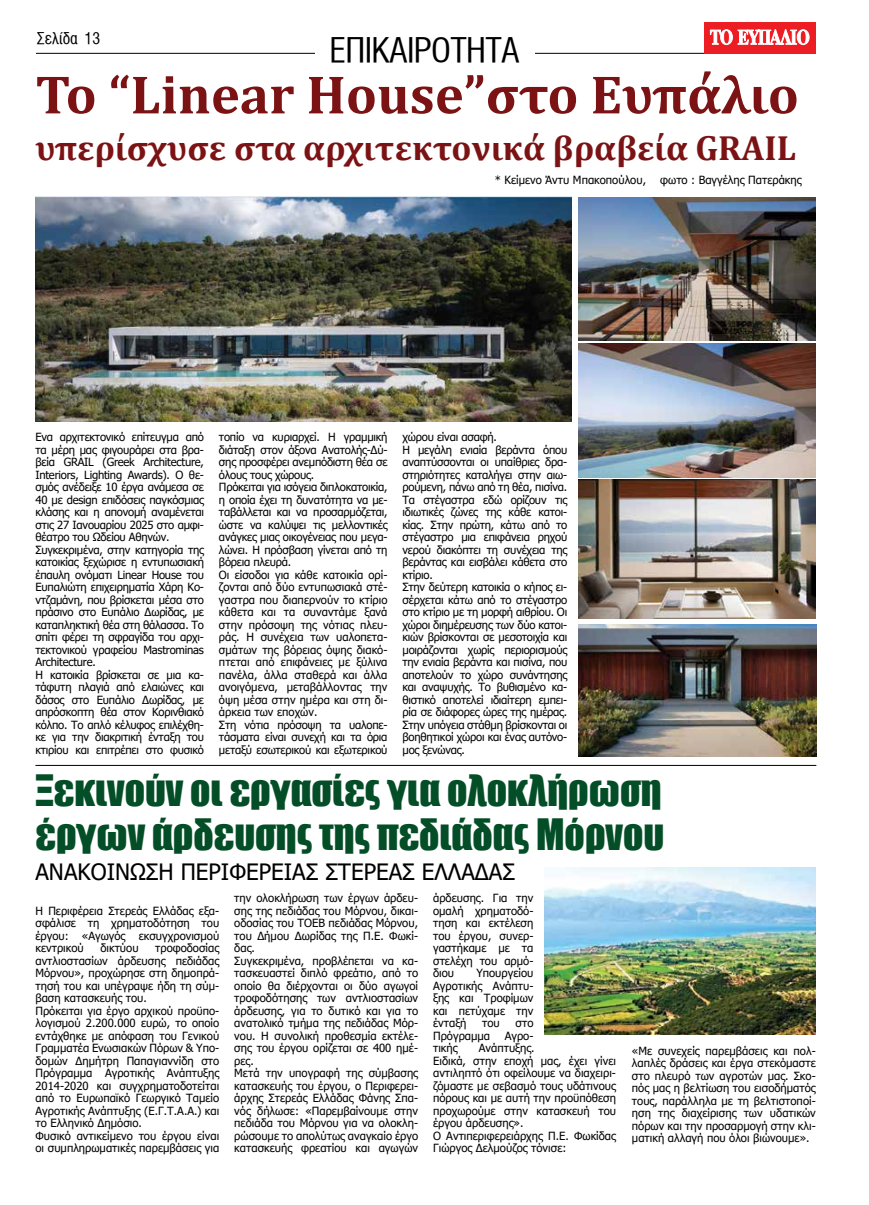
<style>
.page{position:relative;width:869px;height:1205px;background:#fff}
.page>*{position:absolute;margin:0;border:0;box-sizing:border-box;transform-origin:0 0}
.t1{font:700 54.62px "Cambria";color:#7b1315}
.t2{font:39.75px/44.2px "Impact";color:#044e27}
.t3{font:700 35.12px "Cambria";color:#7b1315}
.t4{font:34px "UB Helvetica Cond";letter-spacing:-.02em;color:#000}
.t5{font:22.5px "Tahoma";color:#000}
.t6{font:16.25px "UB Helvetica Cond";color:#000}
.t7{font:11.25px/12.5px "Tahoma";letter-spacing:-.02em;color:#000}
.t8{font:11.25px/12.5px "Tahoma";color:#000;text-align:justify}
</style>
<div class="page">
<hr style="left:0;top:53px;width:815px;height:1px;background:#000">
<div style="left:703px;top:22px;width:112px;height:31px;background:#ed1d24"></div>
<svg style="left:703px;top:26px;width:106px;height:19px"></svg>
<div style="left:0;top:51px;width:35px;height:7px;background:#fff"></div>
<div style="left:314px;top:35px;width:220px;height:27px;background:#fff"></div>
<img style="left:35px;top:197px;width:535px;height:225px">
<img style="left:578px;top:198px;width:237px;height:142px">
<img style="left:578px;top:343px;width:236px;height:134px">
<img style="left:578px;top:624px;width:238px;height:133px">
<img style="left:578px;top:480px;width:236px;height:139px">
<hr style="left:35px;top:765px;width:781px;height:1px;background:#000">
<img style="left:544px;top:867px;width:271px;height:168px">
<h3 class="t6" style="left:37px;top:29px;width:65px">Σελίδα 13</h3>
<h3 class="t4" style="left:329px;top:32px;width:191px">ΕΠΙΚΑΙΡΟΤΗΤΑ</h3>
<h1 class="t1" style="left:35px;top:56px;width:764px">Το “Linear House”στο Ευπάλιο</h1>
<h3 class="t3" style="left:35px;top:123px;width:761px">υπερίσχυσε στα αρχιτεκτονικά βραβεία GRAIL</h3>
<p class="t8" style="left:494px;top:174px;width:153px">* Κείμενο Άντυ Μπακοπούλου,</p>
<p class="t8" style="left:660px;top:174px;width:143px">φωτο : Βαγγέλης Πατεράκης</p>
<p class="t7" style="left:35px;top:431px;width:170px">Eνα αρχιτεκτονικό επίτευγμα από τα μέρη μας φιγουράρει στα βρα&shy;βεία GRAIL (Greek Architecture,<br>Interiors, Lighting Awards). Ο θε&shy;σμός ανέδειξε 10 έργα ανάμεσα σε<br>40 με design επιδόσεις παγκόσμιας κλάσης και η απονομή αναμένεται στις 27 Ιανουαρίου 2025 στο αμφι&shy;θέατρο του Ωδείου Αθηνών.<br>Συγκεκριμένα, στην κατηγορία της κατοικίας ξεχώρισε η εντυπωσιακή έπαυλη ονόματι Linear House του<br>Ευπαλιώτη επιχειρηματία Χάρη Κο&shy;ντζαμάνη, που βρίσκεται μέσα στο πράσινο στο Ευπάλιο Δωρίδας, με καταπληκτική θέα στη θάλασσα. Το σπίτι φέρει τη σφραγίδα του αρχι&shy;τεκτονικού γραφείου Mastrominas<br>Architecture.<br>Η κατοικία βρίσκεται σε μια κα&shy;τάφυτη πλαγιά από ελαιώνες και δάσος στο Ευπάλιο Δωρίδας, με απρόσκοπτη θέα στον Κορινθιακό κόλπο. Το απλό κέλυφος επιλέχθη&shy;κε για την διακριτική ένταξη του κτιρίου και επιτρέπει στο φυσικό</p>
<p class="t7" style="left:219px;top:431px;width:170px">τοπίο να κυριαρχεί. Η γραμμική διάταξη στον άξονα Ανατολής-Δύ&shy;σης προσφέρει ανεμπόδιστη θέα σε όλους τους χώρους.<br>Πρόκειται για ισόγεια διπλοκατοικία, η οποία έχει τη δυνατότητα να με&shy;ταβάλλεται και να προσαρμόζεται, ώστε να καλύψει τις μελλοντικές ανάγκες μιας οικογένειας που μεγα&shy;λώνει. Η πρόσβαση γίνεται από τη βόρεια πλευρά.<br>Οι είσοδοι για κάθε κατοικία ορί&shy;ζονται από δύο εντυπωσιακά στέ&shy;γαστρα που διαπερνούν το κτίριο κάθετα και τα συναντάμε ξανά στην πρόσοψη της νότιας πλευ&shy;ράς. Η συνέχεια των υαλοπετα&shy;σμάτων της βόρειας όψης διακό&shy;πτεται από επιφάνειες με ξύλινα πανέλα, άλλα σταθερά και άλλα ανοιγόμενα, μεταβάλλοντας την όψη μέσα στην ημέρα και στη δι&shy;άρκεια των εποχών.<br>Στη νότια πρόσοψη τα υαλοπε&shy;τάσματα είναι συνεχή και τα όρια μεταξύ εσωτερικού και εξωτερικού</p>
<p class="t7" style="left:402px;top:431px;width:166px">χώρου είναι ασαφή.<br>Η μεγάλη ενιαία βεράντα όπου αναπτύσσονται οι υπαίθριες δρα&shy;στηριότητες καταλήγει στην αιω&shy;ρούμενη, πάνω από τη θέα, πισίνα.<br>Τα στέγαστρα εδώ ορίζουν τις ιδιωτικές ζώνες της κάθε κατοι&shy;κίας. Στην πρώτη, κάτω από το στέγαστρο μια επιφάνεια ρηχού νερού διακόπτει τη συνέχεια της βεράντας και εισβάλει κάθετα στο κτίριο.<br>Στην δεύτερη κατοικία ο κήπος ει&shy;σέρχεται κάτω από το στέγαστρο στο κτίριο με τη μορφή αιθρίου. Οι χώροι διημέρευσης των δύο κατοι&shy;κιών βρίσκονται σε μεσοτοιχία και μοιράζονται χωρίς περιορισμούς την ενιαία βεράντα και πισίνα, που αποτελούν το χώρο συνάντησης και αναψυχής. Το βυθισμένο κα&shy;θιστικό αποτελεί ιδιαίτερη εμπει&shy;ρία σε διάφορες ώρες της ημέρας.<br>Στην υπόγεια στάθμη βρίσκονται οι βοηθητικοί χώροι και ένας αυτόνο&shy;μος ξενώνας.</p>
<h2 class="t2" style="left:35px;top:767px;width:630px">Ξεκινούν οι εργασίες για ολοκλήρωση έργων άρδευσης της πεδιάδας Μόρνου</h2>
<h3 class="t5" style="left:35px;top:857px;width:480px">ΑΝΑΚΟΙΝΩΣΗ ΠΕΡΙΦΕΡΕΙΑΣ ΣΤΕΡΕΑΣ ΕΛΛΑΔΑΣ</h3>
<p class="t8" style="left:35px;top:905px;width:185px">Η Περιφέρεια Στερεάς Ελλάδας εξα&shy;σφάλισε τη χρηματοδότηση του έργου: «Αγωγός εκσυγχρονισμού κεντρικού</p>
<p class="t8" style="left:35px;top:942px;width:185px;text-align:left;text-indent:120px">τροφοδοσίας αντλιοστασίων άρδευσης πεδιάδας<br>Μόρνου», προχώρησε στη δημοπρά&shy;τησή του και υπέγραψε ήδη τη σύμ&shy;βαση κατασκευής του.<br>Πρόκειται για έργο αρχικού προϋπο&shy;λογισμού 2.200.000 ευρώ, το οποίο εντάχθηκε με απόφαση του Γενικού<br>Γραμματέα Ενωσιακών Πόρων &amp; Υπο&shy;δομών Δημήτρη Παπαγιαννίδη στο<br>Πρόγραμμα Αγροτικής Ανάπτυξης<br>2014-2020 και συγχρηματοδοτείται από το Ευρωπαϊκό Γεωργικό Ταμείο<br>Αγροτικής Ανάπτυξης (Ε.Γ.Τ.Α.Α.) και το Ελληνικό Δημόσιο.<br>Φυσικό αντικείμενο του έργου είναι οι συμπληρωματικές παρεμβάσεις για</p>
<p class="t8" style="left:100px;top:942px;width:40px">δικτύου</p>
<p class="t8" style="left:234px;top:892px;width:185px;text-align:left">την ολοκλήρωση των έργων άρδευ&shy;σης της πεδιάδας του Μόρνου, δικαι&shy;οδοσίας του ΤΟΕΒ πεδιάδας Μόρνου, του Δήμου Δωρίδας της Π.Ε. Φωκί&shy;δας.<br>Συγκεκριμένα, προβλέπεται να κα&shy;τασκευαστεί διπλό φρεάτιο, από το οποίο θα διέρχονται οι δύο αγωγοί τροφοδότησης των αντλιοστασίων άρδευσης, για το δυτικό και για το ανατολικό τμήμα της πεδιάδας Μόρ&shy;νου. Η συνολική προθεσμία εκτέλε&shy;σης του έργου ορίζεται σε 400 ημέ&shy;ρες.<br>Μετά την υπογραφή της σύμβασης κατασκευής του έργου, ο Περιφερει&shy;άρχης Στερεάς Ελλάδας Φάνης Σπα&shy;νός δήλωσε: «Παρεμβαίνουμε στην πεδιάδα του Μόρνου για να ολοκλη&shy;ρώσουμε το απολύτως αναγκαίο έργο κατασκευής φρεατίου και αγωγών</p>
<p class="t8" style="left:433px;top:892px;width:102px">άρδευσης. Για την ομαλή χρηματοδό&shy;τηση και εκτέλεση του έργου, συνερ&shy;γαστήκαμε με τα στελέχη του αρμό&shy;διου</p>
<p class="t8" style="left:433px;top:967px;width:102px;text-indent:43px">Υπουργείου Αγροτικής Ανάπτυ&shy;ξης και Τροφίμων και πετύχαμε την ένταξή</p>
<p class="t8" style="left:482px;top:1017px;width:19px">του</p>
<p class="t8" style="left:515px;top:1017px;width:19px">στο</p>
<p class="t8" style="left:433px;top:1030px;width:58px">Πρόγραμμα</p>
<p class="t8" style="left:504px;top:1030px;width:30px">Αγρο-</p>
<p class="t8" style="left:433px;top:1042px;width:26px">τικής</p>
<p class="t8" style="left:433px;top:1042px;width:184px;text-align:left;text-indent:46px">Ανάπτυξης.<br>Ειδικά, στην εποχή μας, έχει γίνει αντιληπτό ότι οφείλουμε να διαχειρι&shy;ζόμαστε με σεβασμό τους υδάτινους πόρους και με αυτή την προϋπόθεση προχωρούμε στην κατασκευή του έργου άρδευσης».<br>Ο Αντιπεριφερειάρχης Π.Ε. Φωκίδας<br>Γιώργος Δελμούζος τόνισε:</p>
<p class="t8" style="left:631px;top:1045px;width:185px">«Με συνεχείς παρεμβάσεις και πολ&shy;λαπλές δράσεις και έργα στεκόμαστε στο πλευρό των αγροτών μας. Σκο&shy;πός μας η βελτίωση του εισοδήματός τους, παράλληλα με τη βελτιστοποί&shy;ηση της διαχείρισης των υδατικών πόρων και την προσαρμογή στην κλι&shy;ματική αλλαγή που όλοι βιώνουμε».</p>
</div>
